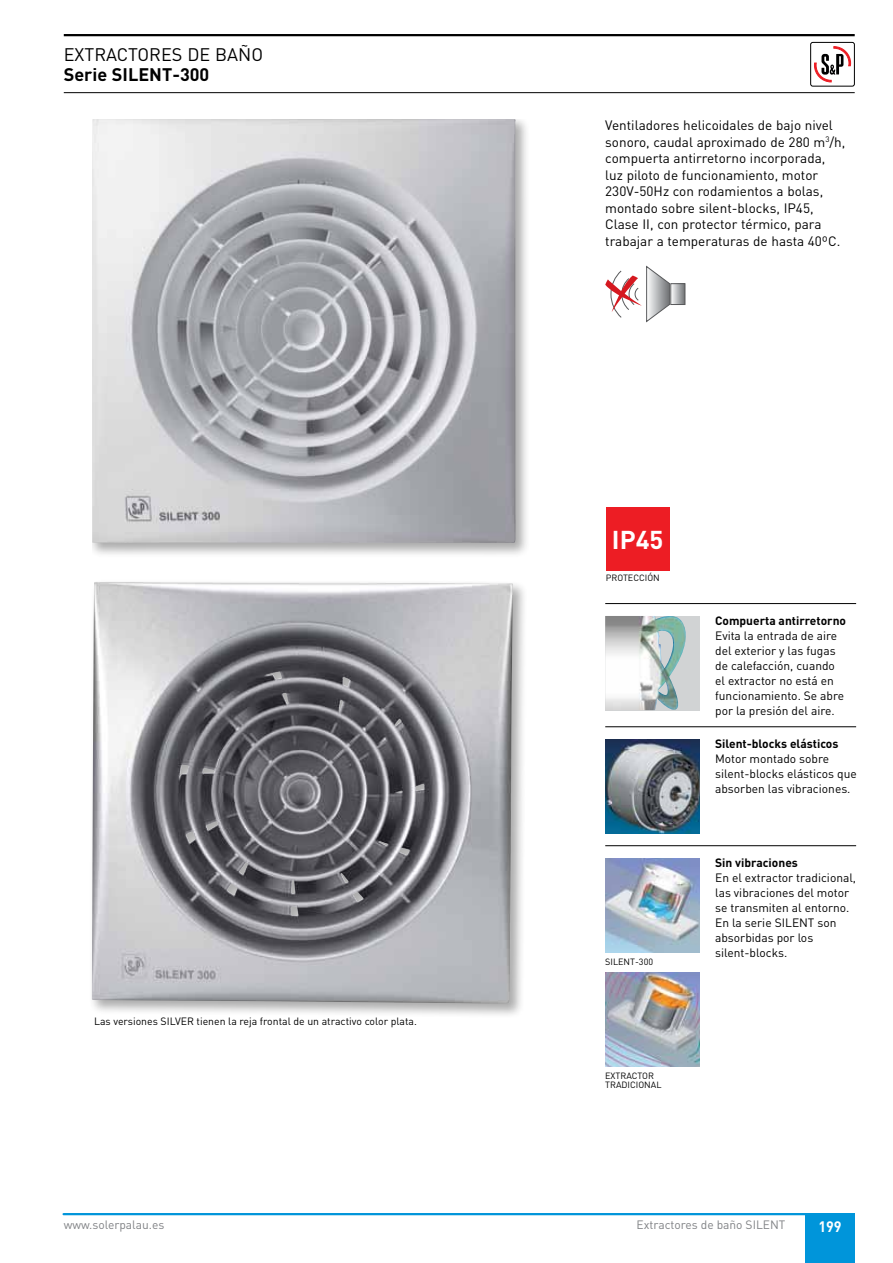
<style>
.page{position:relative;width:893px;height:1263px;background:#fff}
.page>*{position:absolute;margin:0;border:0;box-sizing:border-box;transform-origin:0 0}
.t1{font:700 25.5px "DIN";color:#fff}
.t2{font:18px "DIN";color:#000}
.t3{font:700 18px "DIN";color:#000}
.t4{font:700 15px "DIN";color:#fff;scale:.95 1}
.t5{font:13.5px/16.5px "DIN";color:#000}
.t6{font:12px/15px "DIN";color:#000}
.t7{font:700 12px "DIN";color:#000}
.t8{font:12px "DIN";color:#808285}
.t9{font:10.5px "DIN";color:#000}
.t10{font:9px/9px "DIN";color:#000}
</style>
<div class="page">
<hr style="left:64px;top:1213px;width:790px;height:2px;background:#0095da">
<div style="left:805px;top:1214px;width:50px;height:49px;background:#0095da"></div>
<hr style="left:64px;top:34px;width:791px;height:2px;background:#000">
<hr style="left:64px;top:92px;width:791px;height:1px;background:#000">
<svg style="left:814px;top:47px;width:37px;height:36px"></svg>
<div style="left:810px;top:42px;width:45px;height:44px;border:1px solid #000;border-radius:2px"></div>
<hr style="left:605px;top:603px;width:251px;height:1px;background:#000">
<img style="left:605px;top:739px;width:94px;height:94px">
<img style="left:605px;top:859px;width:94px;height:93px">
<img style="left:605px;top:972px;width:94px;height:95px">
<hr style="left:605px;top:726px;width:251px;height:1px;background:#000">
<hr style="left:605px;top:845px;width:251px;height:1px;background:#000">
<svg style="left:672px;top:285px;width:11px;height:18px"></svg>
<div style="left:670px;top:283px;width:15px;height:22px;border:1px solid #58595b"></div>
<svg style="left:605px;top:266px;width:65px;height:56px"></svg>
<div style="left:606px;top:507px;width:63px;height:64px;background:#ed1d24"></div>
<div style="left:605px;top:616px;width:94px;height:94px;background:#d1d3d4"></div>
<img style="left:605px;top:616px;width:90px;height:95px">
<div style="left:92px;top:119px;width:439px;height:439px;background:#000;opacity:.33"></div>
<img style="left:92px;top:119px;width:267px;height:424px">
<div style="left:89px;top:578px;width:439px;height:441px;background:#000;opacity:.33"></div>
<img style="left:92px;top:582px;width:421px;height:422px">
<h2 class="t2" style="left:64px;top:43px;width:201px">EXTRACTORES DE BAÑO</h2>
<h2 class="t3" style="left:64px;top:62px;width:147px">Serie SILENT-300</h2>
<p class="t9" style="left:94px;top:1014px;width:324px">Las versiones SILVER tienen la reja frontal de un atractivo color plata.</p>
<p class="t5" style="left:605px;top:117px;width:242px">Ventiladores helicoidales de bajo nivel sonoro, caudal aproximado de 280 m<sup>3</sup>/h, compuerta antirretorno incorporada, luz piloto de funcionamiento, motor 230V-50Hz con rodamientos a bolas, montado sobre silent-blocks, IP45, Clase II, con protector térmico, para trabajar a temperaturas de hasta 40ºC.</p>
<h1 class="t1" style="left:612px;top:523px;width:53px">IP45</h1>
<p class="t10" style="left:606px;top:573px;width:56px">PROTECCIÓN</p>
<p class="t10" style="left:605px;top:957px;width:49px">SILENT-300</p>
<p class="t10" style="left:605px;top:1071px;width:58px">EXTRACTOR<br>TRADICIONAL</p>
<p class="t7" style="left:715px;top:613px;width:132px">Compuerta antirretorno</p>
<p class="t6" style="left:715px;top:628px;width:131px">Evita la entrada de aire del exterior y las fugas de calefacción, cuando el extractor no está en funcionamiento. Se abre por la presión del aire.</p>
<p class="t7" style="left:715px;top:736px;width:125px">Silent-blocks elásticos</p>
<p class="t6" style="left:715px;top:751px;width:143px">Motor montado sobre silent-blocks elásticos que absorben las vibraciones.</p>
<p class="t7" style="left:715px;top:855px;width:84px">Sin vibraciones</p>
<p class="t6" style="left:715px;top:870px;width:143px">En el extractor tradicional, las vibraciones del motor se transmiten al entorno.<br>En la serie SILENT son absorbidas por los silent-blocks.</p>
<p class="t8" style="left:64px;top:1217px;width:102px">www.solerpalau.es</p>
<p class="t8" style="left:636px;top:1217px;width:150px">Extractores de baño SILENT</p>
<p class="t4" style="left:818px;top:1217px;width:26px">199</p>
</div>
